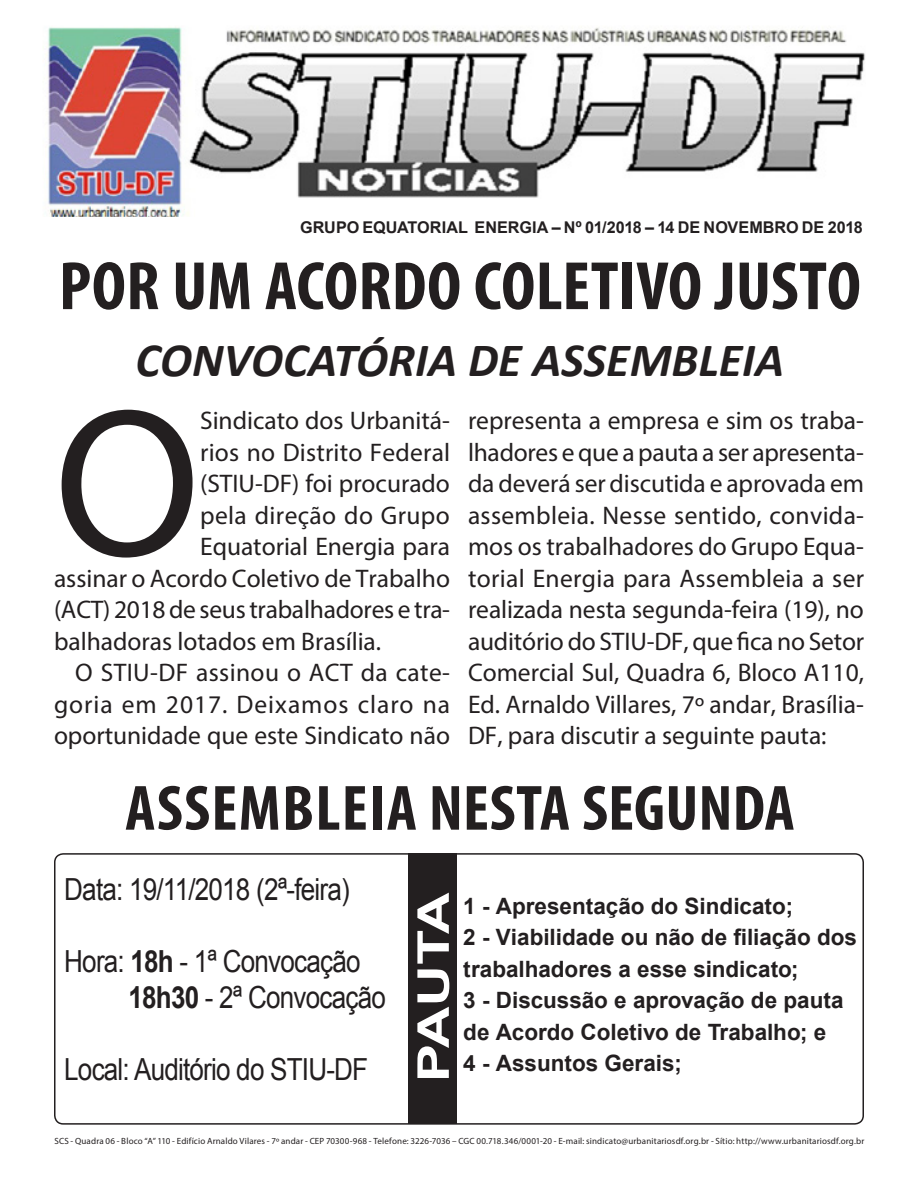
<style>
.page{position:relative;width:918px;height:1188px;background:#fff}
.page>*{position:absolute;margin:0;border:0;box-sizing:border-box;transform-origin:0 0}
.t1{font:212.4px "Myriad Pro";color:#231f20}
.t2{font:700 condensed 69px "Myriad Pro";color:#231f20}
.t3{font:700 condensed 64.5px "Myriad Pro";letter-spacing:.01em;color:#231f20}
.t4{font:italic 700 48px "Calibri";color:#231f20}
.AABB{font:700 43.95px "Arial";letter-spacing:-.035em;color:#fff;scale:1.31 1}
.AABB-2{font:30.45px "Arial";letter-spacing:-.03em;color:#231f20;scale:.86 1}
.t5{font:25.5px/31.5px "Myriad Pro";color:#231f20;text-align:justify}
.t6{font:700 22.5px/31.5px "Arial";color:#231f20}
.t7{font:700 16.2px "Arial";color:#231f20}
.t8{font:9px "Myriad Pro";letter-spacing:.015em;color:#231f20}
.s1{font-weight:700}
</style>
<div class="page">
<img style="left:47px;top:27px;width:818px;height:190px">
<div style="left:54px;top:853px;width:810px;height:272px;border:2px solid #231f20;border-radius:9px"></div>
<div style="left:409px;top:853px;width:48px;height:271px;background:#231f20"></div>
<p class="t7" style="left:300px;top:216px;width:564px">GRUPO EQUATORIAL ENERGIA – Nº 01/2018 – 14 DE NOVEMBRO DE 2018</p>
<p class="t2" style="left:59px;top:243px;width:804px">POR UM ACORDO COLETIVO JUSTO</p>
<p class="t4" style="left:136px;top:330px;width:650px">CONVOCATÓRIA DE ASSEMBLEIA</p>
<p class="t1" style="left:54px;top:353px;width:148px">O</p>
<p class="t5" style="left:200px;top:405px;width:251px">Sindicato dos Urbanitá-</p>
<p class="t5" style="left:200px;top:436px;width:252px">rios no Distrito Federal</p>
<p class="t5" style="left:200px;top:468px;width:251px">(STIU-DF) foi procurado</p>
<p class="t5" style="left:200px;top:499px;width:251px">pela direção do Grupo</p>
<p class="t5" style="left:200px;top:531px;width:251px">Equatorial Energia para</p>
<p class="t5" style="left:54px;top:562px;width:398px">assinar o Acordo Coletivo de Trabalho</p>
<p class="t5" style="left:54px;top:594px;width:398px">(ACT) 2018 de seus trabalhadores e tra-</p>
<p class="t5" style="left:54px;top:625px;width:329px">balhadoras lotados em Brasília.</p>
<p class="t5" style="left:54px;top:657px;width:398px;text-indent:21px">O STIU-DF assinou o ACT da cate&shy;goria em 2017. Deixamos claro na oportunidade que este Sindicato não</p>
<p class="t5" style="left:468px;top:405px;width:398px">representa a empresa e sim os traba&shy;lhadores e que a pauta a ser apresenta&shy;da deverá ser discutida e aprovada em assembleia. Nesse sentido, convida&shy;mos os trabalhadores do Grupo Equa&shy;torial Energia para Assembleia a ser realizada nesta segunda-feira (19), no auditório do STIU-DF, que fica no Setor Comercial Sul, Quadra 6, Bloco A110, Ed. Arnaldo Villares, 7º andar, Brasília-DF, para discutir a seguinte pauta:</p>
<p class="t3" style="left:125px;top:768px;width:671px">ASSEMBLEIA NESTA SEGUNDA</p>
<p class="AABB-2" style="left:64px;top:869px;width:334px">Data: 19/11/2018 (2ª-feira)</p>
<p class="AABB-2" style="left:64px;top:941px;width:346px">Hora: <span class="s1">18h</span> - 1ª Convocação</p>
<p class="AABB-2" style="left:129px;top:977px;width:301px"><span class="s1">18h30</span> - 2ª Convocação</p>
<p class="AABB-2" style="left:64px;top:1049px;width:355px">Local: Auditório do STIU-DF</p>
<p class="AABB" style="left:404px;top:1082px;width:146px;rotate:-90deg">PAUTA</p>
<p class="t6" style="left:463px;top:891px;width:332px">1 - Apresentação do Sindicato;</p>
<p class="t6" style="left:463px;top:922px;width:395px">2 - Viabilidade ou não de filiação dos trabalhadores a esse sindicato;</p>
<p class="t6" style="left:463px;top:985px;width:382px">3 - Discussão e aprovação de pauta de Acordo Coletivo de Trabalho; e</p>
<p class="t6" style="left:463px;top:1048px;width:220px">4 - Assuntos Gerais;</p>
<p class="t8" style="left:54px;top:1136px;width:812px">SCS - Quadra 06 - Bloco “A” 110 - Edifício Arnaldo Vilares - 7º andar - CEP 70300-968 - Telefone: 3226-7036 – CGC 00.718.346/0001-20 - E-mail: sindicato@urbanitariosdf.org.br - Sítio: http://www.urbanitariosdf.org.br</p>
</div>
